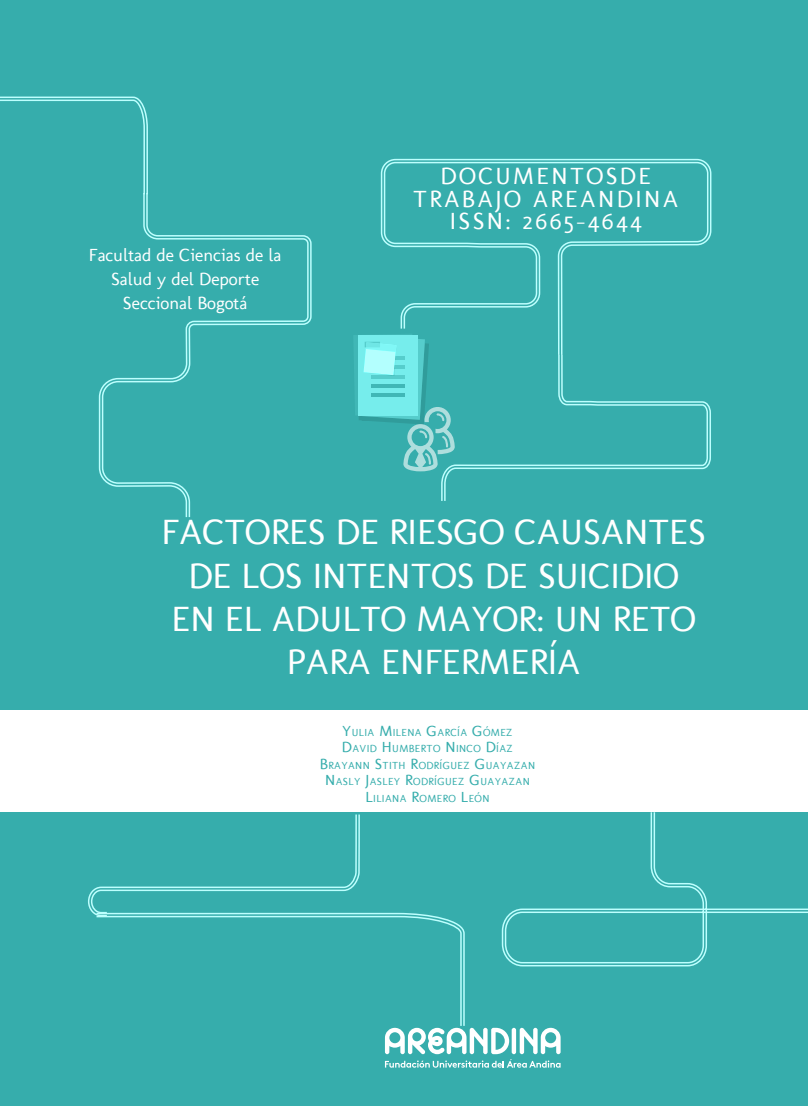
<style>
.page{position:relative;width:808px;height:1106px;background:#36adac}
.page>*{position:absolute;margin:0;border:0;box-sizing:border-box;transform-origin:0 0}
.t1{font:36px/43.2px "Molengo";color:#fff;text-align:center}
.t2{font:24px/22.5px "Molengo";letter-spacing:.1em;color:#fff;text-align:center}
.t3{font:18px/24px "Molengo";color:#fff;text-align:center}
.t4{font:10.5px/16.5px "Molengo";letter-spacing:.035em;color:#36adac;text-align:center}
.s1{font-size:15px}
</style>
<div class="page">
<svg style="left:88px;top:814px;width:272px;height:101px"></svg>
<svg style="left:95px;top:912px;width:370px;height:114px"></svg>
<svg style="left:95px;top:915px;width:367px;height:111px"></svg>
<svg style="left:501px;top:812px;width:307px;height:155px"></svg>
<div style="left:0;top:710px;width:808px;height:102px;background:#fff"></div>
<svg style="left:358px;top:335px;width:82px;height:136px"></svg>
<svg style="left:443px;top:356px;width:268px;height:145px"></svg>
<svg style="left:380px;top:158px;width:332px;height:198px"></svg>
<svg style="left:385px;top:1027px;width:176px;height:40px"></svg>
<svg style="left:0;top:96px;width:148px;height:95px"></svg>
<svg style="left:98px;top:191px;width:211px;height:327px"></svg>
<h3 class="t3" style="left:89px;top:242px;width:194px">Facultad de Ciencias de la<br>Salud y del Deporte<br>Seccional Bogotá</h3>
<h2 class="t2" style="left:413px;top:165px;width:267px">DOCUMENTOSDE<br>TRABAJO AREANDINA<br>ISSN: 2665-4644</h2>
<h1 class="t1" style="left:161px;top:510px;width:546px">FACTORES DE RIESGO CAUSANTES<br>DE LOS INTENTOS DE SUICIDIO<br>EN EL ADULTO MAYOR: UN RETO<br>PARA ENFERMERÍA</h1>
<p class="t4" style="left:320px;top:723px;width:217px"><span class="s1">Y</span>ULIA <span class="s1">M</span>ILENA <span class="s1">G</span>ARCÍA <span class="s1">G</span>ÓMEZ<br><span class="s1">D</span>AVID <span class="s1">H</span>UMBERTO <span class="s1">N</span> INCO <span class="s1">D</span>ÍAZ<br><span class="s1">B</span>RAYANN <span class="s1">S</span>TITH <span class="s1">R</span>ODRÍGUEZ <span class="s1">G</span>UAYAZAN<br><span class="s1">N</span> ASLY <span class="s1">J</span>ASLEY <span class="s1">R</span>ODRÍGUEZ <span class="s1">G</span>UAYAZAN<br><span class="s1">L</span>ILIANA <span class="s1">R</span>OMERO <span class="s1">L</span>EÓN</p>
</div>
